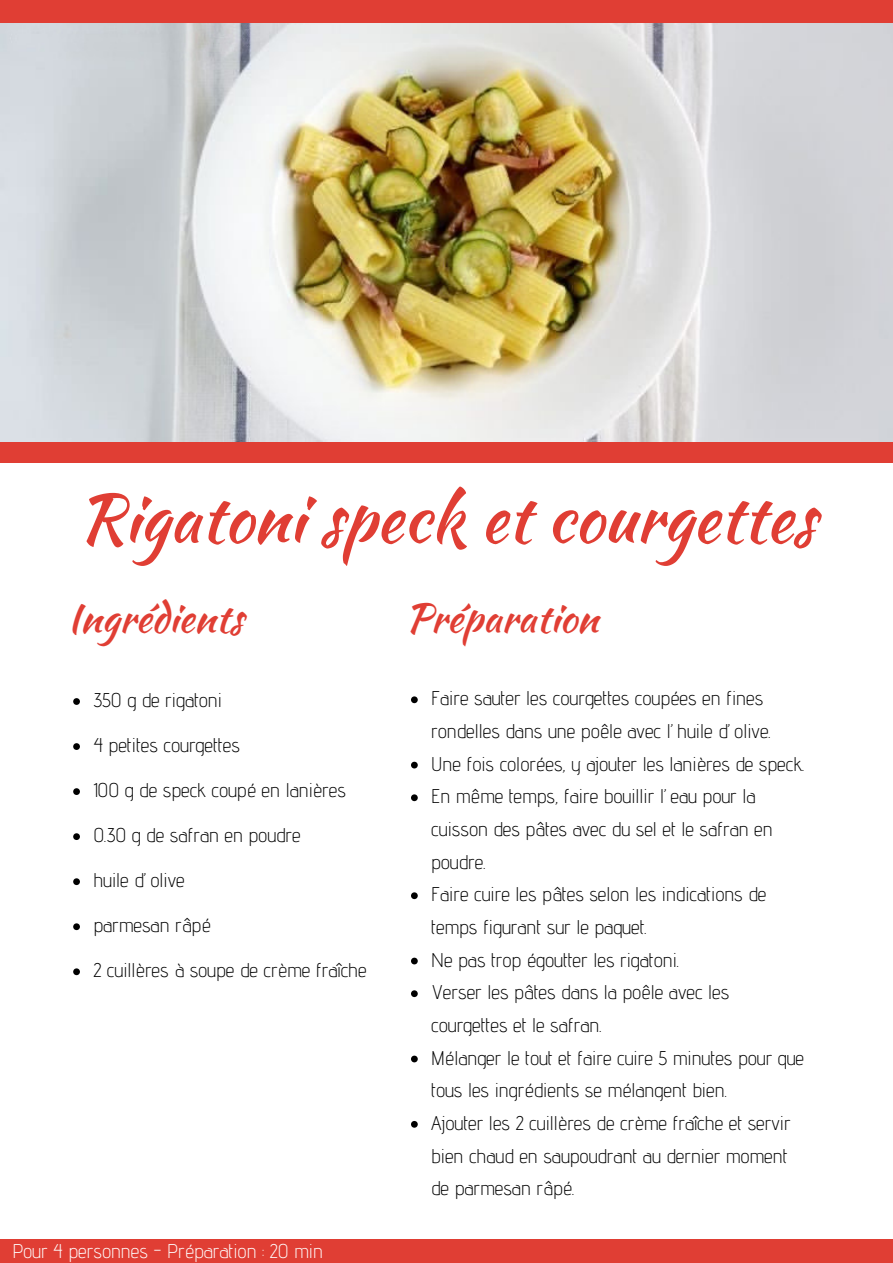
<style>
.page{position:relative;width:893px;height:1263px;background:#fff}
.page>*{position:absolute;margin:0;border:0;box-sizing:border-box;transform-origin:0 0}
.t1{font:66.3px "Kaushan Script";color:#e03e34}
.t2{font:39.75px "Kaushan Script";color:#e03e34}
.t3{font:300 19.8px/32.7px "Advent Pro";color:#000}
.t4{font:300 19.8px "Advent Pro";color:#fff}
</style>
<div class="page">
<img style="left:0;top:23px;width:893px;height:419px">
<div style="left:0;top:442px;width:893px;height:21px;background:#e03e34"></div>
<div style="left:0;top:0;width:893px;height:23px;background:#e03e34"></div>
<svg style="left:73px;top:698px;width:7px;height:7px"></svg>
<svg style="left:73px;top:743px;width:7px;height:7px"></svg>
<svg style="left:73px;top:788px;width:7px;height:7px"></svg>
<svg style="left:73px;top:833px;width:7px;height:7px"></svg>
<svg style="left:73px;top:878px;width:7px;height:7px"></svg>
<svg style="left:73px;top:923px;width:7px;height:7px"></svg>
<svg style="left:73px;top:968px;width:7px;height:7px"></svg>
<svg style="left:411px;top:696px;width:7px;height:7px"></svg>
<svg style="left:411px;top:762px;width:7px;height:6px"></svg>
<svg style="left:411px;top:794px;width:7px;height:7px"></svg>
<svg style="left:411px;top:892px;width:7px;height:7px"></svg>
<svg style="left:411px;top:958px;width:7px;height:6px"></svg>
<svg style="left:411px;top:990px;width:7px;height:7px"></svg>
<svg style="left:411px;top:1056px;width:7px;height:6px"></svg>
<svg style="left:411px;top:1121px;width:7px;height:7px"></svg>
<div style="left:0;top:1240px;width:893px;height:23px;background:#e03e34"></div>
<h1 class="t1" style="left:78px;top:470px;width:739px">Rigatoni speck et courgettes</h1>
<h2 class="t2" style="left:68px;top:589px;width:177px">Ingrédients</h2>
<h2 class="t2" style="left:405px;top:589px;width:195px">Préparation</h2>
<p class="t3" style="left:93px;top:683px;width:130px">350 g de rigatoni</p>
<p class="t3" style="left:93px;top:729px;width:148px">4 petites courgettes</p>
<p class="t3" style="left:93px;top:774px;width:254px">100 g de speck coupé en lanières</p>
<p class="t3" style="left:93px;top:819px;width:209px">0.30 g de safran en poudre</p>
<p class="t3" style="left:93px;top:864px;width:93px">huile d’olive</p>
<p class="t3" style="left:93px;top:909px;width:119px">parmesan râpé</p>
<p class="t3" style="left:93px;top:954px;width:275px">2 cuillères à soupe de crème fraîche</p>
<p class="t4" style="left:12px;top:1239px;width:312px">Pour 4 personnes - Préparation : 20 min</p>
<p class="t3" style="left:431px;top:682px;width:375px">Faire sauter les courgettes coupées en fines rondelles dans une poêle avec l’huile d’olive.<br>Une fois colorées, y ajouter les lanières de speck.<br>En même temps, faire bouillir l’eau pour la cuisson des pâtes avec du sel et le safran en poudre.<br>Faire cuire les pâtes selon les indications de temps figurant sur le paquet.<br>Ne pas trop égoutter les rigatoni.<br>Verser les pâtes dans la poêle avec les courgettes et le safran.<br>Mélanger le tout et faire cuire 5 minutes pour que tous les ingrédients se mélangent bien.<br>Ajouter les 2 cuillères de crème fraîche et servir bien chaud en saupoudrant au dernier moment de parmesan râpé.</p>
</div>
